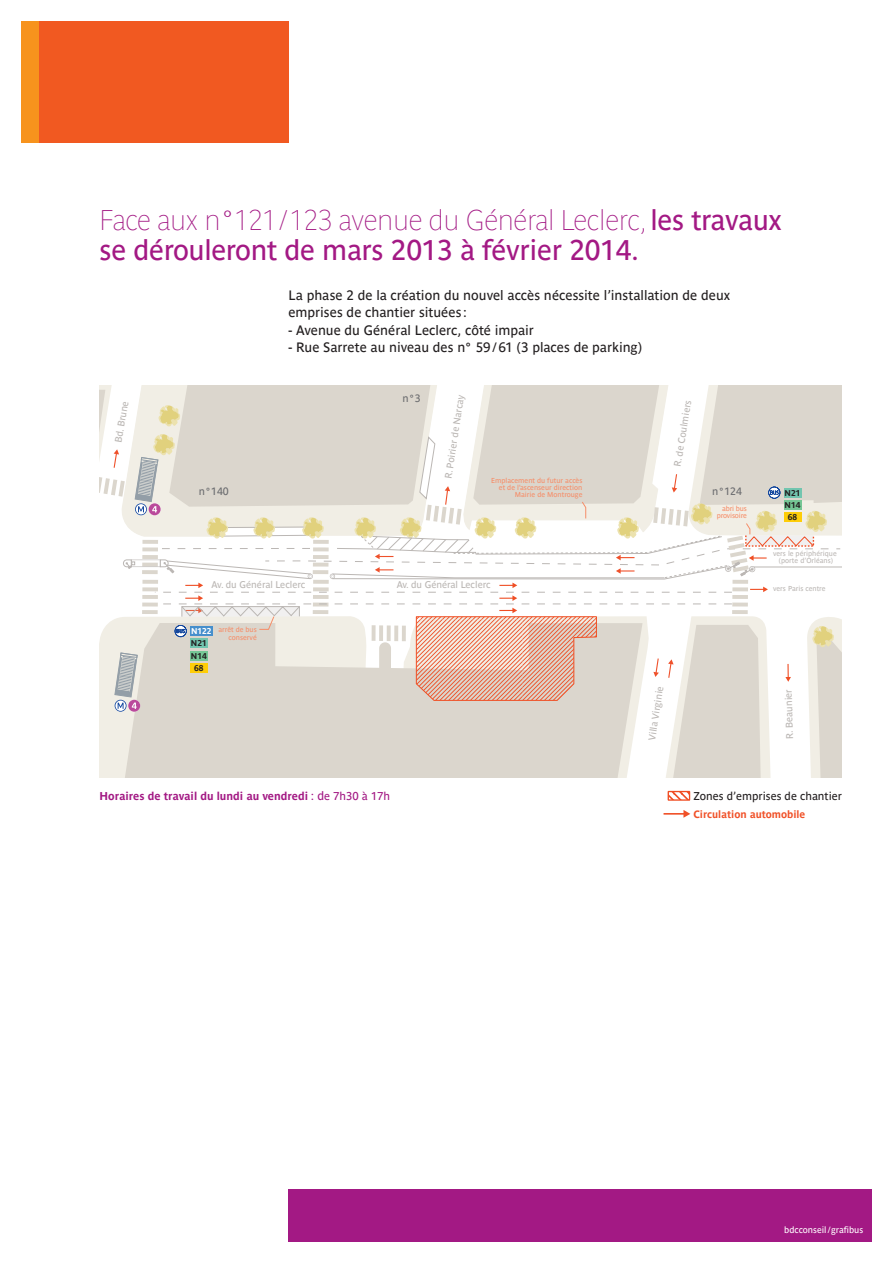
<style>
.page{position:relative;width:893px;height:1263px;background:#fff}
.page>*{position:absolute;margin:0;border:0;box-sizing:border-box;transform-origin:0 0}
.t1{font:28.2px "Parisine Clair";letter-spacing:-.01em;color:#a31984}
.t2{font:28.2px "Parisine";letter-spacing:-.01em;color:#a31984}
.t3{font:13.5px/17.5px "Parisine";color:#231f20}
.t4{font:700 11.25px "Parisine";color:#a31984}
.t5{font:11.25px "Parisine";color:#231f20}
.t6{font:10.65px "Parisine";color:#6c6d70}
.t7{font:700 10.5px "Parisine";color:#f05128}
.t8{font:9.6px "Parisine";color:#bbb7b4}
.t9{font:9px "Parisine";color:#fff}
.t10{font:700 8.4px "Parisine";color:#231f20}
.t11{font:700 8.4px "Parisine";color:#fff}
.t12{font:7.2px/7.2px "Parisine";color:#f68d68;text-align:right}
.t13{font:7.2px/7.2px "Parisine";color:#bbb7b4;text-align:center}
.t14{font:7.2px/7.2px "Parisine";letter-spacing:-.02em;color:#f68d68;text-align:right}
.s1{font-family:"Parisine"}
.s2{font-weight:400;font-size:12px}
.s3{font-weight:400}
</style>
<div class="page">
<div style="left:21px;top:21px;width:267px;height:122px;background:#f7931d"></div>
<div style="left:39px;top:21px;width:249px;height:122px;background:#f15921"></div>
<div style="left:288px;top:1189px;width:584px;height:53px;background:#a31984"></div>
<svg style="left:100px;top:385px;width:742px;height:392px"></svg>
<svg style="left:668px;top:791px;width:22px;height:10px"></svg>
<svg style="left:683px;top:810px;width:7px;height:8px"></svg>
<hr style="left:663px;top:813px;width:23px;height:2px;background:#f05128">
<h1 class="t1" style="left:100px;top:204px;width:684px">Face aux n°121/123 avenue du Général Leclerc, <span class="s1">les travaux</span></h1>
<h1 class="t2" style="left:100px;top:234px;width:541px">se dérouleront de mars 2013 à février 2014.</h1>
<p class="t3" style="left:288px;top:286px;width:443px">La phase 2 de la création du nouvel accès nécessite l’installation de deux emprises de chantier situées :</p>
<p class="t3" style="left:288px;top:321px;width:247px">- Avenue du Général Leclerc, côté impair</p>
<p class="t3" style="left:288px;top:339px;width:355px">- Rue Sarrete au niveau des n° 59/61 (3 places de parking)</p>
<p class="t8" style="left:113px;top:442px;width:44px;rotate:-81deg">Bd. Brune</p>
<p class="t8" style="left:442px;top:478px;width:87px;rotate:-81deg">R. Poirier de Narcay</p>
<p class="t8" style="left:672px;top:466px;width:69px;rotate:-81deg">R. de Coulmiers</p>
<p class="t6" style="left:403px;top:393px;width:20px">n°3</p>
<p class="t12" style="left:491px;top:476px;width:93px">Emplacement du futur accès et de l’ascenseur direction<br>Mairie de Montrouge</p>
<p class="t6" style="left:199px;top:485px;width:31px">n°140</p>
<p class="t6" style="left:712px;top:485px;width:31px">n°124</p>
<p class="t14" style="left:717px;top:505px;width:32px">abri bus provisoire</p>
<p class="t8" style="left:211px;top:579px;width:96px">Av. du Général Leclerc</p>
<p class="t8" style="left:397px;top:579px;width:96px">Av. du Général Leclerc</p>
<p class="t12" style="left:218px;top:626px;width:40px">arrêt de bus conservé</p>
<p class="t11" style="left:191px;top:626px;width:22px">N122</p>
<p class="t10" style="left:191px;top:638px;width:17px">N21</p>
<p class="t10" style="left:194px;top:663px;width:11px">68</p>
<p class="t10" style="left:191px;top:651px;width:17px">N14</p>
<p class="t10" style="left:785px;top:488px;width:17px">N21</p>
<p class="t10" style="left:788px;top:512px;width:11px">68</p>
<p class="t10" style="left:785px;top:500px;width:17px">N14</p>
<p class="t13" style="left:773px;top:550px;width:65px">vers le périphérique (porte d’Orléans)</p>
<p class="t13" style="left:773px;top:585px;width:54px">vers Paris centre</p>
<p class="t4" style="left:100px;top:789px;width:292px">Horaires de travail du lundi au vendredi <span class="s2">: d</span><span class="s3">e 7h30 à 17h</span></p>
<p class="t8" style="left:646px;top:740px;width:57px;rotate:-81deg">Villa Virginie</p>
<p class="t8" style="left:784px;top:739px;width:51px;rotate:-92deg">R. Beaunier</p>
<p class="t5" style="left:693px;top:789px;width:150px">Zones d’emprises de chantier</p>
<p class="t7" style="left:693px;top:808px;width:114px">Circulation automobile</p>
<p class="t9" style="left:784px;top:1225px;width:81px">bdcconseil/grafibus</p>
</div>
